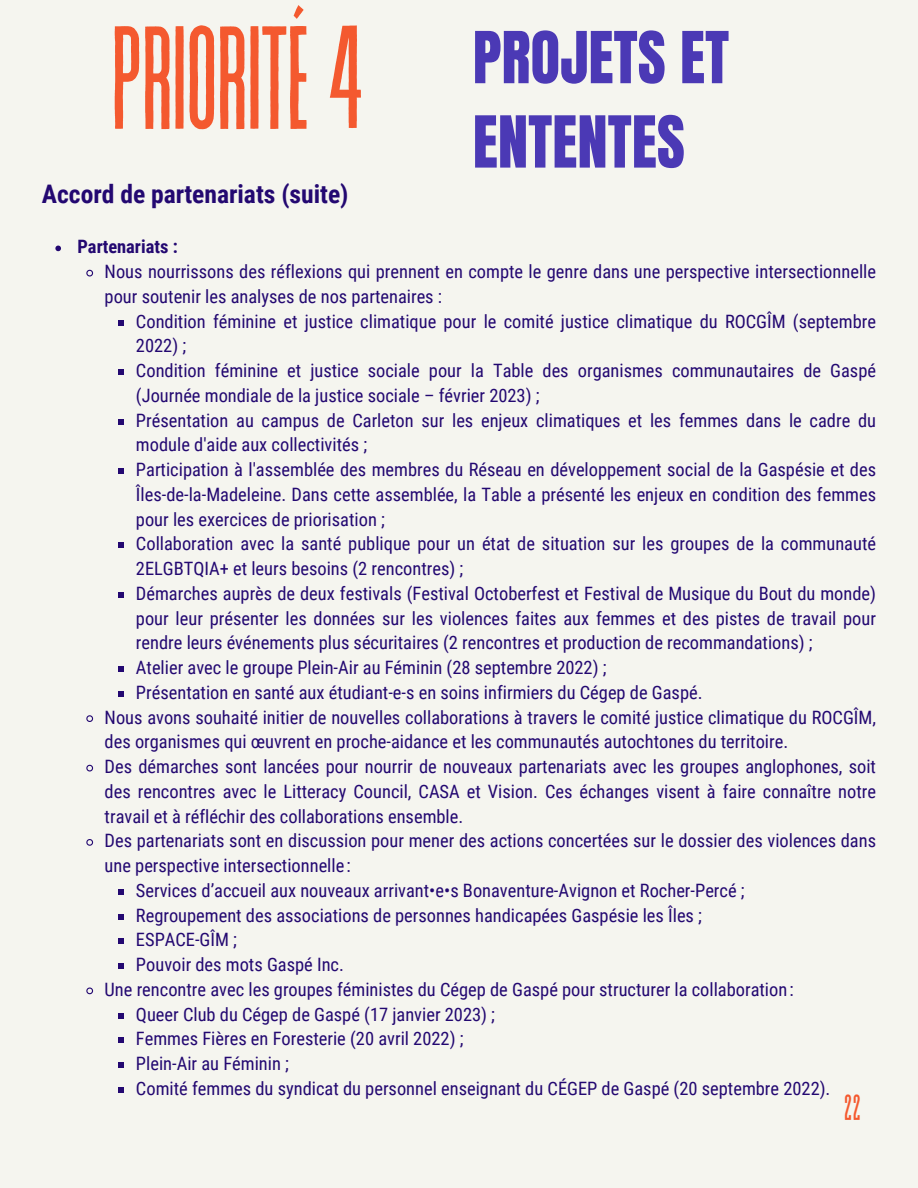
<style>
.page{position:relative;width:918px;height:1188px;background:#f5f5ef}
.page>*{position:absolute;margin:0;border:0;box-sizing:border-box;transform-origin:0 0}
.t1{font:146.4px "Revive 80 Tall";letter-spacing:-.03em;color:#f4592f}
.t2{font:60.9px/84.3px "Anton";color:#4b39b5}
.t3{font:36px "Revive 80 Tall";color:#f4592f}
.t4{font:700 25.5px "Roboto Condensed";color:#230871}
.t5{font:18.45px/24.8px "Roboto Condensed";color:#230871}
.t6{font:700 18.45px "Roboto Condensed";color:#230871}
</style>
<div class="page">
<svg style="left:55px;top:246px;width:6px;height:5px"></svg>
<svg style="left:86px;top:269px;width:8px;height:8px"></svg>
<svg style="left:118px;top:320px;width:6px;height:5px"></svg>
<svg style="left:118px;top:369px;width:6px;height:6px"></svg>
<svg style="left:118px;top:419px;width:6px;height:5px"></svg>
<svg style="left:118px;top:468px;width:6px;height:6px"></svg>
<svg style="left:118px;top:543px;width:6px;height:5px"></svg>
<svg style="left:118px;top:592px;width:6px;height:6px"></svg>
<svg style="left:118px;top:666px;width:6px;height:6px"></svg>
<svg style="left:118px;top:691px;width:6px;height:6px"></svg>
<svg style="left:86px;top:715px;width:8px;height:7px"></svg>
<svg style="left:86px;top:764px;width:8px;height:8px"></svg>
<svg style="left:86px;top:839px;width:8px;height:7px"></svg>
<svg style="left:118px;top:889px;width:6px;height:6px"></svg>
<svg style="left:118px;top:914px;width:6px;height:5px"></svg>
<svg style="left:118px;top:939px;width:6px;height:5px"></svg>
<svg style="left:118px;top:963px;width:6px;height:6px"></svg>
<svg style="left:86px;top:987px;width:8px;height:8px"></svg>
<svg style="left:118px;top:1013px;width:6px;height:5px"></svg>
<svg style="left:118px;top:1038px;width:6px;height:5px"></svg>
<svg style="left:118px;top:1062px;width:6px;height:6px"></svg>
<svg style="left:118px;top:1087px;width:6px;height:6px"></svg>
<p class="t1" style="left:110px;top:3px;width:258px">PRIORITÉ4</p>
<p class="t4" style="left:42px;top:179px;width:308px">Accord de partenariats (suite)</p>
<p class="t2" style="left:473px;top:16px;width:258px">PROJETS ET<br>ENTENTES</p>
<p class="t6" style="left:78px;top:236px;width:102px">Partenariats :</p>
<p class="t5" style="left:105px;top:260px;width:773px">Nous nourrissons des réflexions qui prennent en compte le genre dans une perspective intersectionnelle pour soutenir les analyses de nos partenaires :</p>
<p class="t5" style="left:136px;top:309px;width:742px">Condition féminine et justice climatique pour le comité justice climatique du ROCGÎM (septembre<br>2022) ;</p>
<p class="t5" style="left:136px;top:359px;width:742px">Condition féminine et justice sociale pour la Table des organismes communautaires de Gaspé (Journée mondiale de la justice sociale – février 2023) ;</p>
<p class="t5" style="left:136px;top:408px;width:742px">Présentation au campus de Carleton sur les enjeux climatiques et les femmes dans le cadre du module d'aide aux collectivités ;</p>
<p class="t5" style="left:136px;top:458px;width:742px;text-align:justify">Participation à l'assemblée des membres du Réseau en développement social de la Gaspésie et des Îles-de-la-Madeleine. Dans cette assemblée, la Table a présenté les enjeux en condition des femmes pour les exercices de priorisation ;</p>
<p class="t5" style="left:136px;top:532px;width:742px">Collaboration avec la santé publique pour un état de situation sur les groupes de la communauté<br>2ELGBTQIA+ et leurs besoins (2 rencontres) ;</p>
<p class="t5" style="left:136px;top:581px;width:742px;text-align:justify">Démarches auprès de deux festivals (Festival Octoberfest et Festival de Musique du Bout du monde) pour leur présenter les données sur les violences faites aux femmes et des pistes de travail pour rendre leurs événements plus sécuritaires (2 rencontres et production de recommandations) ;</p>
<p class="t5" style="left:136px;top:656px;width:472px">Atelier avec le groupe Plein-Air au Féminin (28 septembre 2022) ;</p>
<p class="t5" style="left:136px;top:680px;width:568px">Présentation en santé aux étudiant-e-s en soins infirmiers du Cégep de Gaspé.</p>
<p class="t5" style="left:105px;top:705px;width:773px">Nous avons souhaité initier de nouvelles collaborations à travers le comité justice climatique du ROCGÎM, des organismes qui œuvrent en proche-aidance et les communautés autochtones du territoire.</p>
<p class="t5" style="left:105px;top:755px;width:773px;text-align:justify">Des démarches sont lancées pour nourrir de nouveaux partenariats avec les groupes anglophones, soit des rencontres avec le Litteracy Council, CASA et Vision. Ces échanges visent à faire connaître notre travail et à réfléchir des collaborations ensemble.</p>
<p class="t5" style="left:105px;top:829px;width:773px">Des partenariats sont en discussion pour mener des actions concertées sur le dossier des violences dans une perspective intersectionnelle:</p>
<p class="t5" style="left:136px;top:878px;width:610px">Services d’accueil aux nouveaux arrivant•e•s Bonaventure-Avignon et Rocher-Percé ;</p>
<p class="t5" style="left:136px;top:903px;width:568px">Regroupement des associations de personnes handicapées Gaspésie les Îles ;</p>
<p class="t5" style="left:136px;top:928px;width:103px">ESPACE-GÎM ;</p>
<p class="t5" style="left:136px;top:953px;width:209px">Pouvoir des mots Gaspé Inc.</p>
<p class="t5" style="left:105px;top:977px;width:691px">Une rencontre avec les groupes féministes du Cégep de Gaspé pour structurer la collaboration:</p>
<p class="t5" style="left:136px;top:1002px;width:361px">Queer Club du Cégep de Gaspé (17 janvier 2023) ;</p>
<p class="t5" style="left:136px;top:1027px;width:329px">Femmes Fières en Foresterie (20 avril 2022) ;</p>
<p class="t5" style="left:136px;top:1052px;width:154px">Plein-Air au Féminin ;</p>
<p class="t5" style="left:136px;top:1076px;width:696px">Comité femmes du syndicat du personnel enseignant du CÉGEP de Gaspé (20 septembre 2022).</p>
<p class="t3" style="left:844px;top:1089px;width:19px">22</p>
</div>
